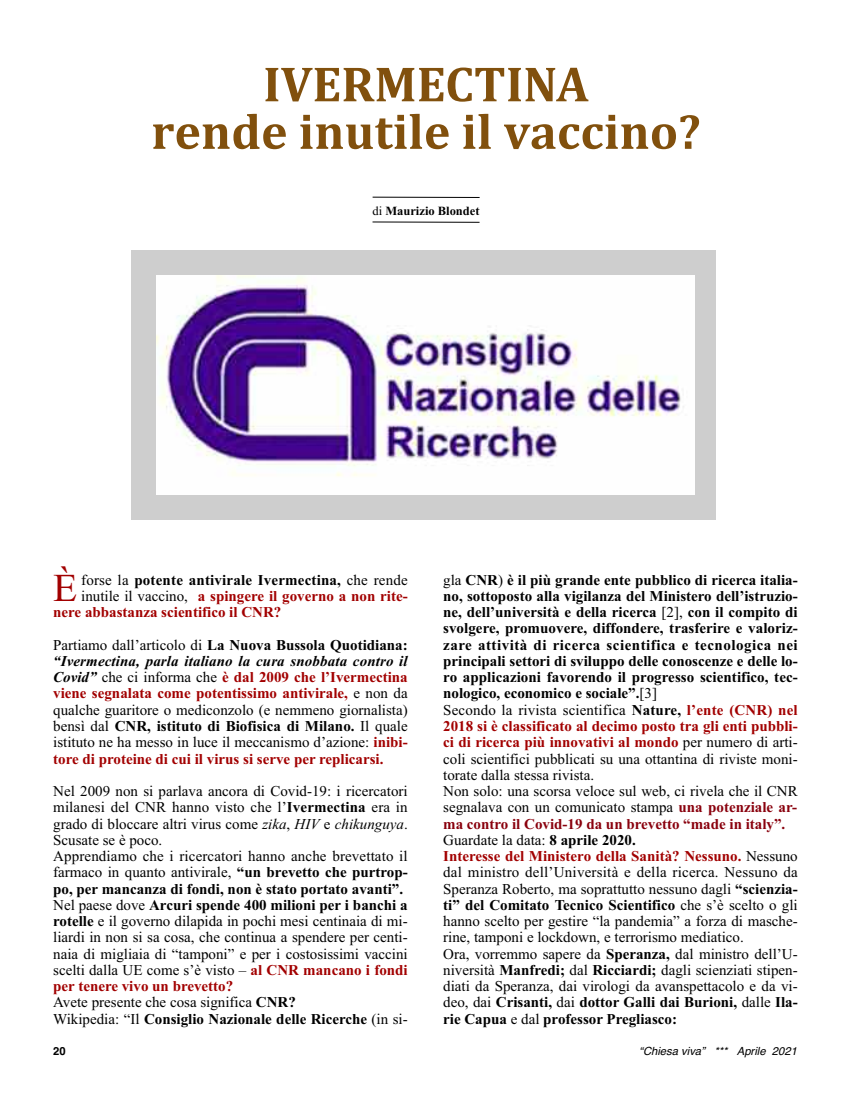
<style>
.page{position:relative;width:851px;height:1117px;background:#fff}
.page>*{position:absolute;margin:0;border:0;box-sizing:border-box;transform-origin:0 0}
.t1{font:700 50px/47.5px "Cambria";color:#81500d;text-align:center}
.t2{font:39.5px "Times New Roman";color:#a20000}
.t3{font:15px/16.2px "Times New Roman";color:#000}
.t4{font:700 15px "Times New Roman";color:#a20000}
.t5{font:700 15px "Times New Roman";letter-spacing:.01em;color:#000}
.t6{font:700 12.5px "Times New Roman";letter-spacing:-.005em;color:#000}
.t7{font:italic 11.25px "Helvetica";color:#000}
.t8{font:700 11.25px "Helvetica";color:#000}
.s1{font-weight:400}
.s2{font-weight:400;color:#000}
.s3{font-weight:700}
.s4{font-weight:700;font-style:italic}
.s5{font-weight:700;color:#a20000}
.s6{font-style:italic}
.s7{font-weight:700;color:#89000d}
</style>
<div class="page">
<svg style="left:372px;top:196px;width:108px;height:27px"></svg>
<hr style="left:372px;top:197px;width:107px;height:1px;background:#000">
<hr style="left:372px;top:222px;width:107px;height:1px;background:#000">
<div style="left:132px;top:250px;width:583px;height:270px;background:#cecece"></div>
<img style="left:157px;top:275px;width:537px;height:219px">
<h1 class="t1" style="left:151px;top:60px;width:551px">IVERMECTINA<br>rende inutile il vaccino?</h1>
<p class="t6" style="left:372px;top:203px;width:108px"><span class="s1">di</span> maurizio blondet</p>
<h2 class="t2" style="left:53px;top:564px;width:26px">È</h2>
<p class="t5" style="left:81px;top:570px;width:328px"><span class="s1">forse la</span> potente antivirale Ivermectina, <span class="s1">che rende</span></p>
<p class="t4" style="left:81px;top:587px;width:328px"><span class="s2">inutile il vaccino,</span> a spingere il governo a non rite-</p>
<p class="t4" style="left:53px;top:603px;width:230px">nere abbastanza scientifico il CNR?</p>
<p class="t3" style="left:53px;top:636px;width:356px;text-align:justify">Partiamo dall’articolo di <span class="s3">la Nuova bussola quotidiana: </span><span class="s4">“Ivermectina, parla italiano la cura snobbata contro il Covid”</span> che ci informa che <span class="s5">è dal 2009 che l’Ivermectina viene segnalata come potentissimo antivirale,</span> e non da qualche guaritore o mediconzolo (e nemmeno giornalista) bensì dal <span class="s3">CNR, istituto di biofisica di milano.</span> Il quale istituto ne ha messo in luce il meccanismo d’azione: <span class="s5">inibi&shy;tore di proteine di cui il virus si serve per replicarsi.</span></p>
<p class="t3" style="left:53px;top:782px;width:356px">Nel 2009 non si parlava ancora di Covid-19: i ricercatori milanesi del CNR hanno visto che l’<span class="s3">Ivermectina</span> era in grado di bloccare altri virus come <span class="s6">zika</span>, <span class="s6">HIV</span> e <span class="s6">chikunguya</span>.<br>Scusate se è poco.<br>Apprendiamo che i ricercatori hanno anche brevettato il farmaco in quanto antivirale, <span class="s3">“un brevetto che purtrop&shy;po, per mancanza di fondi, non è stato portato avanti”.<br></span>Nel paese dove <span class="s3">Arcuri spende 400 milioni per i banchi a rotelle</span> e il governo dilapida in pochi mesi centinaia di mi&shy;liardi in non si sa cosa, che continua a spendere per centi&shy;naia di migliaia di “tamponi” e per i costosissimi vaccini scelti dalla UE come s’è visto – <span class="s5">al CNR mancano i fondi per tenere vivo un brevetto?<br></span>Avete presente che cosa significa <span class="s3">CNR?<br></span>Wikipedia: “Il <span class="s3">Consiglio Nazionale delle Ricerche</span> (in si-</p>
<p class="t3" style="left:443px;top:571px;width:356px">gla <span class="s3">CNR</span>) <span class="s3">è il più grande ente pubblico di ricerca italia&shy;no, sottoposto alla vigilanza del ministero dell’istruzio&shy;ne, dell’università e della ricerca</span> [2], <span class="s3">con il compito di svolgere, promuovere, diffondere, trasferire e valoriz&shy;zare attività di ricerca scientifica e tecnologica nei principali settori di sviluppo delle conoscenze e delle lo&shy;ro applicazioni favorendo il progresso scientifico, tec&shy;nologico, economico e sociale”.</span>[3]<br>Secondo la rivista scientifica <span class="s3">Nature,</span> <span class="s5">l’ente (CNR) nel 2018 si è classificato al decimo posto tra gli enti pubbli&shy;ci di ricerca più innovativi al mondo</span> per numero di arti&shy;coli scientifici pubblicati su una ottantina di riviste moni&shy;torate dalla stessa rivista.<br>Non solo: una scorsa veloce sul web, ci rivela che il CNR segnalava con un comunicato stampa <span class="s7">una potenziale ar&shy;ma contro il Covid-19 da un brevetto “made in italy”.<br></span>Guardate la data: <span class="s3">8 aprile 2020.<br></span><span class="s5">Interesse del ministero della Sanità? Nessuno.</span> Nessuno dal ministro dell’Università e della ricerca. Nessuno da Speranza Roberto, ma soprattutto nessuno dagli <span class="s3">“scienzia&shy;ti” del Comitato Tecnico Scientifico</span> che s’è scelto o gli hanno scelto per gestire “la pandemia” a forza di masche&shy;rine, tamponi e lockdown, e terrorismo mediatico.<br>Ora, vorremmo sapere da <span class="s3">Speranza,</span> dal ministro dell’U&shy;niversità <span class="s3">manfredi;</span> dal <span class="s3">Ricciardi;</span> dagli scienziati stipen&shy;diati da Speranza, dai virologi da avanspettacolo e da vi&shy;deo, dai <span class="s3">Crisanti,</span> dai <span class="s3">dottor Galli dai burioni,</span> dalle <span class="s3">Ila&shy;rie Capua</span> e dal <span class="s3">professor Pregliasco:</span></p>
<p class="t8" style="left:53px;top:1044px;width:14px">20</p>
<p class="t7" style="left:639px;top:1044px;width:159px">“Chiesa viva” *** Aprile 2021</p>
</div>
